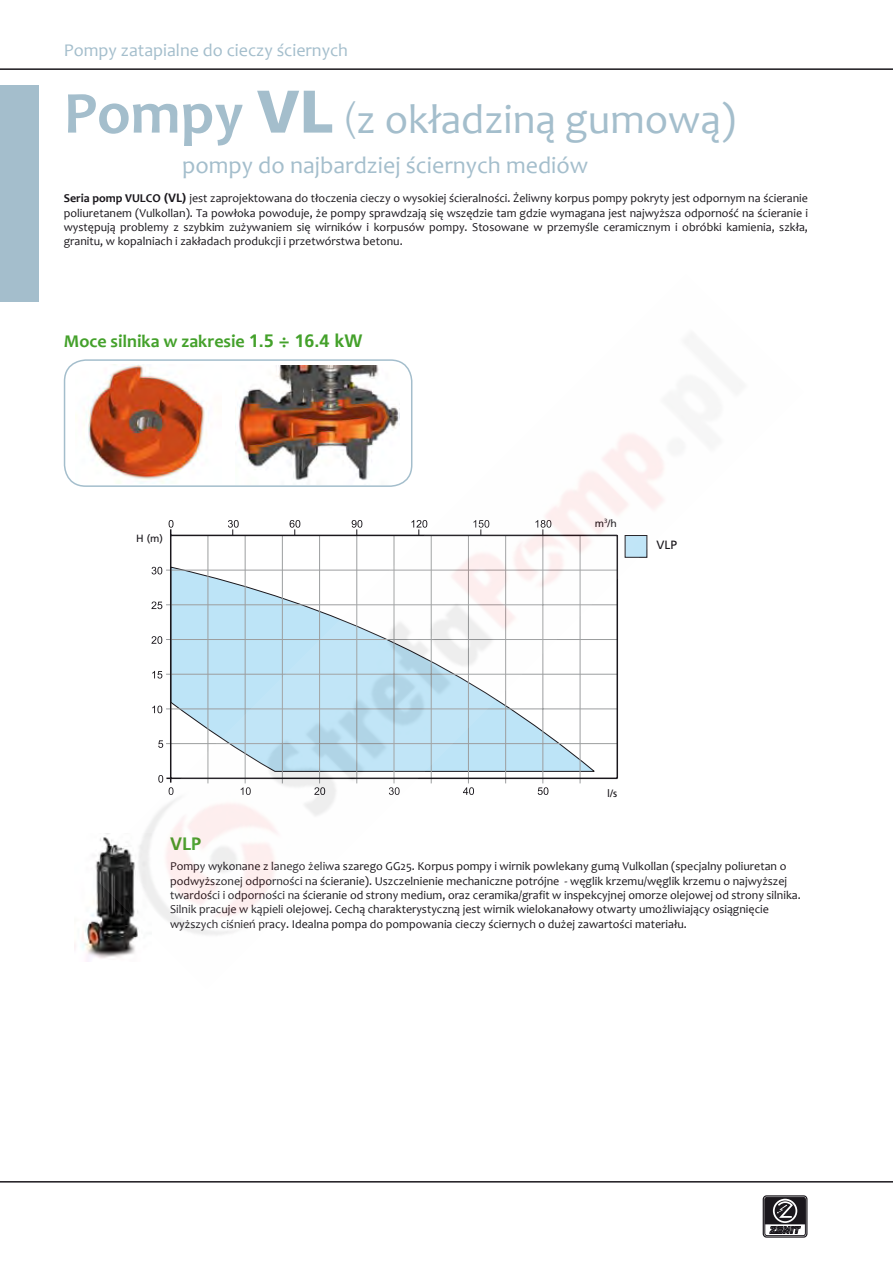
<style>
.page{position:relative;width:893px;height:1263px;background:#fff}
.page>*{position:absolute;margin:0;border:0;box-sizing:border-box;transform-origin:0 0}
.t1{font:42px "Candara";color:#a4becc}
.t2{font:24px "Candara";color:#a4becc}
.t3{font:18px "Candara";color:#a4becc}
.t4{font:700 18px "Candara";color:#44a12b}
.t5{font:700 18px "Frutiger";color:#44a12b}
.t6{font:12px/14.4px "Candara";color:#1a171c;text-align:justify}
.t7{font:12px "Frutiger";color:#1a171c}
.t8{font:10.5px "Frutiger";color:#1a171c}
.s1{font-weight:700;font-size:60px}
.s2{font-family:"Frutiger";font-weight:900;font-size:60px}
.s3{font-family:"Frutiger";font-weight:300}
.s4{font-weight:700}
.s5{font-family:"Frutiger";font-weight:700}
.s6{font-family:"Frutiger"}
</style>
<div class="page">
<div style="left:0;top:85px;width:38px;height:217px;background:#a4becc"></div>
<hr style="left:0;top:68px;width:893px;height:2px;background:#1a171c">
<hr style="left:0;top:1181px;width:893px;height:1px;background:#1a171c">
<div style="left:763px;top:1195px;width:44px;height:42px;border:1px solid #1a171c;border-radius:3px"></div>
<div style="left:765px;top:1197px;width:41px;height:39px;border:1px solid #1a171c;border-radius:2px"></div>
<svg style="left:765px;top:1197px;width:40px;height:37px"></svg>
<img style="left:75px;top:923px;width:14px;height:38px">
<svg style="left:60px;top:68px;width:154px;height:2px"></svg>
<img style="left:89px;top:359px;width:575px;height:601px">
<p class="t3" style="left:64px;top:38px;width:286px">Pompy zatapialne do cieczy ściernych</p>
<p class="t1" style="left:64px;top:93px;width:674px"><span class="s1">Pompy</span> <span class="s2">VL</span> <span class="s3">(</span>z okładziną gumową)</p>
<p class="t2" style="left:182px;top:150px;width:408px">pompy do najbardziej ściernych mediów</p>
<p class="t6" style="left:64px;top:191px;width:746px"><span class="s4">Seria pomp VULCO</span> <span class="s5">(VL)</span> jest zaprojektowana do tłoczenia cieczy o wysokiej ścieralności. Żeliwny korpus pompy pokryty jest odpornym na ścieranie poliuretanem (Vulkollan). Ta powłoka powoduje, że pompy sprawdzają się wszędzie tam gdzie wymagana jest najwyższa odporność na ścieranie i występują problemy z szybkim zużywaniem się wirników i korpusów pompy. Stosowane w przemyśle ceramicznym i obróbki kamienia, szkła, granitu, w kopalniach i zakładach produkcji i przetwórstwa betonu.</p>
<p class="t4" style="left:64px;top:329px;width:300px">Moce silnika w zakresie <span class="s6">1.5 ÷ 16.4 kW</span></p>
<p class="t8" style="left:136px;top:532px;width:28px">H (m)</p>
<p class="t5" style="left:170px;top:833px;width:33px">VLP</p>
<p class="t8" style="left:595px;top:517px;width:24px">m<sup>3</sup>/h</p>
<p class="t7" style="left:656px;top:537px;width:22px">VLP</p>
<p class="t8" style="left:607px;top:787px;width:11px">l/s</p>
<p class="t6" style="left:170px;top:859px;width:632px;text-align:left">Pompy wykonane z lanego żeliwa szarego GG25. Korpus pompy i wirnik powlekany gumą Vulkollan (specjalny poliuretan o podwyższonej odporności na ścieranie). Uszczelnienie mechaniczne potrójne - węglik krzemu/węglik krzemu o najwyższej twardości i odporności na ścieranie od strony medium, oraz ceramika/grafit w inspekcyjnej omorze olejowej od strony silnika.<br>Silnik pracuje w kąpieli olejowej. Cechą charakterystyczną jest wirnik wielokanałowy otwarty umożliwiający osiągnięcie wyższych ciśnień pracy. Idealna pompa do pompowania cieczy ściernych o dużej zawartości materiału.</p>
</div>
